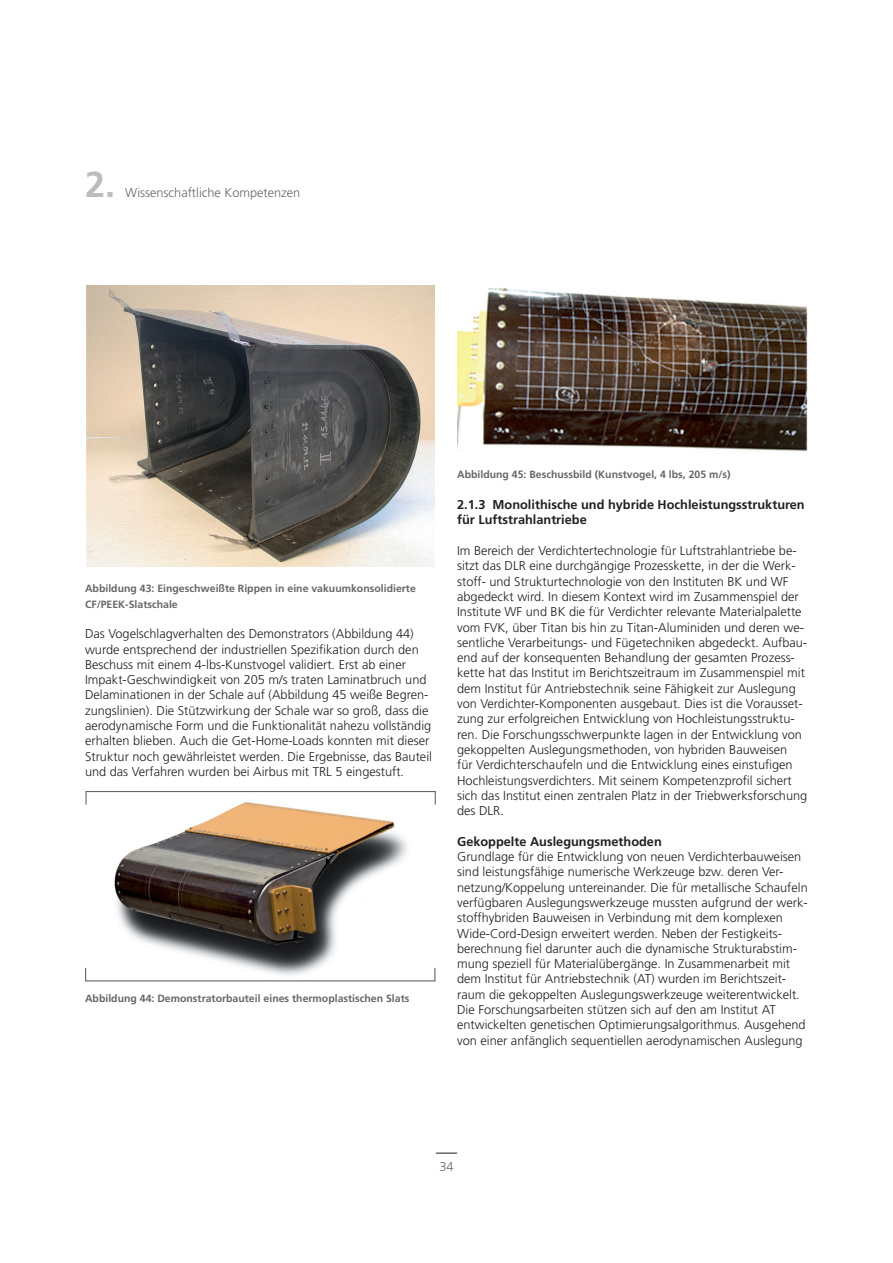
<style>
.page{position:relative;width:893px;height:1263px;background:#fff}
.page>*{position:absolute;margin:0;border:0;box-sizing:border-box;transform-origin:0 0}
.t1{font:700 36px "Frutiger LT";color:#bcbdc0}
.t2{font:300 12.75px/15.3px "Frutiger LT";color:#231f20}
.t3{font:700 12.75px/15.3px "Frutiger LT";color:#231f20}
.t4{font:300 12.75px "Frutiger LT";color:#67676a}
.t5{font:700 10.5px/15.3px "Frutiger LT";color:#67676a}
</style>
<div class="page">
<hr style="left:436px;top:1152px;width:21px;height:2px;background:#67676a">
<img style="left:87px;top:285px;width:347px;height:281px">
<img style="left:114px;top:802px;width:294px;height:174px">
<img style="left:457px;top:287px;width:351px;height:165px">
<div style="left:85px;top:791px;width:351px;height:14px;border:1px solid #67676a"></div>
<div style="left:85px;top:967px;width:350px;height:14px;border:1px solid #67676a"></div>
<h1 class="t1" style="left:85px;top:163px;width:32px">2.</h1>
<p class="t4" style="left:125px;top:185px;width:177px">Wissenschaftliche Kompetenzen</p>
<p class="t5" style="left:85px;top:581px;width:332px">Abbildung 43: Eingeschweißte Rippen in eine vakuumkonsolidierte<br>CF/PEEK-Slatschale</p>
<p class="t2" style="left:85px;top:626px;width:348px">Das Vogelschlagverhalten des Demonstrators (Abbildung 44) wurde entsprechend der industriellen Spezifikation durch den Beschuss mit einem 4-lbs-Kunstvogel validiert. Erst ab einer Impakt-Geschwindigkeit von 205 m/s traten Laminatbruch und Delaminationen in der Schale auf (Abbildung 45 weiße Begren&shy;zungslinien). Die Stützwirkung der Schale war so groß, dass die aerodynamische Form und die Funktionalität nahezu vollständig erhalten blieben. Auch die Get-Home-Loads konnten mit dieser Struktur noch gewährleistet werden. Die Ergebnisse, das Bauteil und das Verfahren wurden bei Airbus mit TRL 5 eingestuft.</p>
<p class="t5" style="left:85px;top:990px;width:326px">Abbildung 44: Demonstratorbauteil eines thermoplastischen Slats</p>
<p class="t5" style="left:457px;top:467px;width:275px">Abbildung 45: Beschussbild (Kunstvogel, 4 lbs, 205 m/s)</p>
<p class="t3" style="left:457px;top:497px;width:349px">2.1.3 Monolithische und hybride Hochleistungsstrukturen für Luftstrahlantriebe</p>
<p class="t2" style="left:457px;top:543px;width:352px">Im Bereich der Verdichtertechnologie für Luftstrahlantriebe be&shy;sitzt das DLR eine durchgängige Prozesskette, in der die Werk&shy;stoff- und Strukturtechnologie von den Instituten BK und WF abgedeckt wird. In diesem Kontext wird im Zusammenspiel der Institute WF und BK die für Verdichter relevante Materialpalette vom FVK, über Titan bis hin zu Titan-Aluminiden und deren we&shy;sentliche Verarbeitungs- und Fügetechniken abgedeckt. Aufbau&shy;end auf der konsequenten Behandlung der gesamten Prozess&shy;kette hat das Institut im Berichtszeitraum im Zusammenspiel mit dem Institut für Antriebstechnik seine Fähigkeit zur Auslegung von Verdichter-Komponenten ausgebaut. Dies ist die Vorausset&shy;zung zur erfolgreichen Entwicklung von Hochleistungsstruktu&shy;ren. Die Forschungsschwerpunkte lagen in der Entwicklung von gekoppelten Auslegungsmethoden, von hybriden Bauweisen<br>für Verdichterschaufeln und die Entwicklung eines einstufigen Hochleistungsverdichters. Mit seinem Kompetenzprofil sichert sich das Institut einen zentralen Platz in der Triebwerksforschung des DLR.</p>
<p class="t3" style="left:457px;top:834px;width:206px">Gekoppelte Auslegungsmethoden</p>
<p class="t2" style="left:457px;top:849px;width:352px">Grundlage für die Entwicklung von neuen Verdichterbauweisen sind leistungsfähige numerische Werkzeuge bzw. deren Ver&shy;netzung/Koppelung untereinander. Die für metallische Schaufeln verfügbaren Auslegungswerkzeuge mussten aufgrund der werk&shy;stoffhybriden Bauweisen in Verbindung mit dem komplexen Wide-Cord-Design erweitert werden. Neben der Festigkeits&shy;berechnung fiel darunter auch die dynamische Strukturabstim&shy;mung speziell für Materialübergänge. In Zusammenarbeit mit dem Institut für Antriebstechnik (AT) wurden im Berichtszeit&shy;raum die gekoppelten Auslegungswerkzeuge weiterentwickelt.<br>Die Forschungsarbeiten stützen sich auf den am Institut AT entwickelten genetischen Optimierungsalgorithmus. Ausgehend von einer anfänglich sequentiellen aerodynamischen Auslegung</p>
<p class="t4" style="left:439px;top:1159px;width:16px">34</p>
</div>
